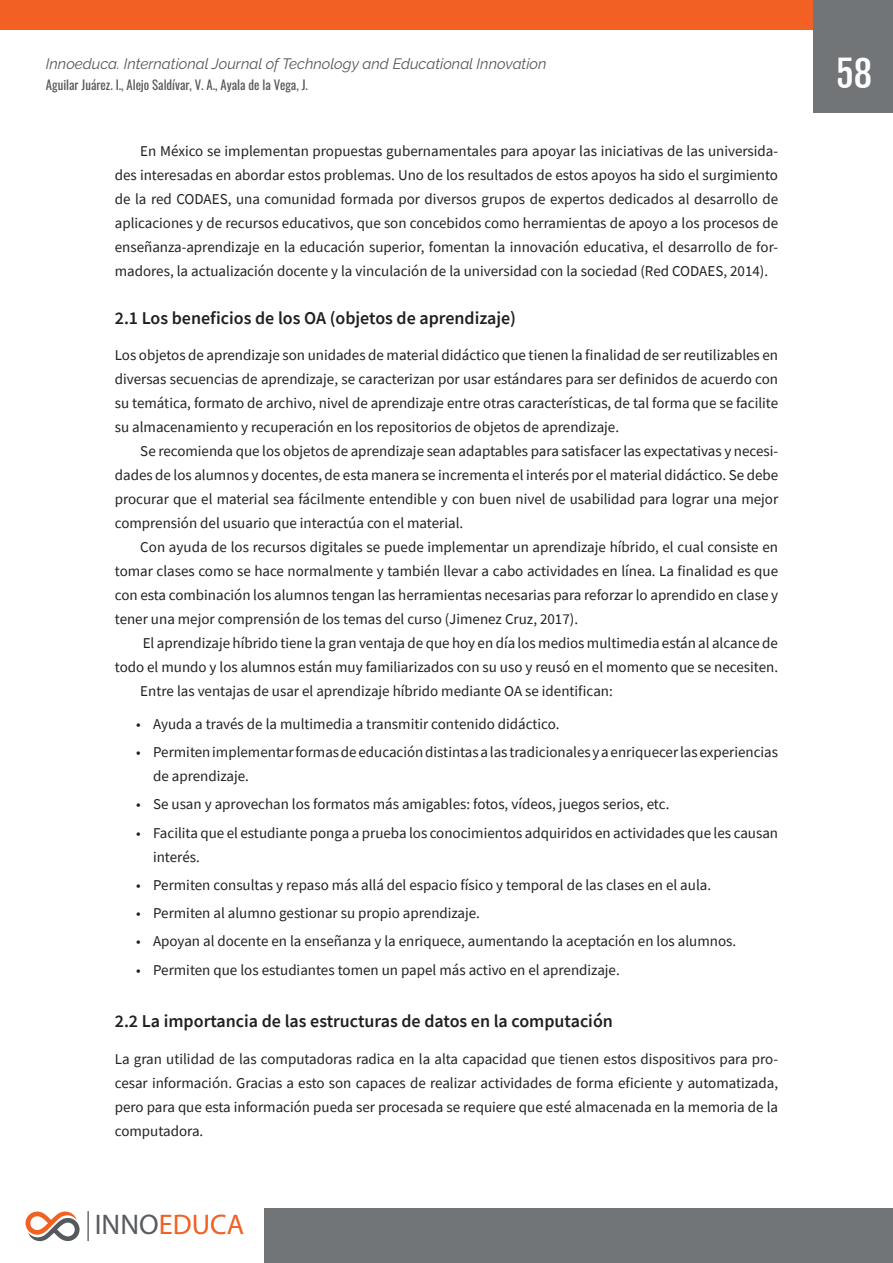
<style>
.page{position:relative;width:893px;height:1263px;background:#fff}
.page>*{position:absolute;margin:0;border:0;box-sizing:border-box;transform-origin:0 0}
.t1{font:36px "Fjalla One";color:#fff}
.t2{font:28.5px "Myriad Pro";color:#f26024}
.t3{font:600 18px "Source Sans Pro";color:#231f20}
.t4{font:15px/24px "Source Sans Pro";color:#231f20;text-align:justify}
.t5{font:italic 15px "Raleway";color:#57585a}
.t6{font:12.75px "Oswald";color:#57585a}
.s1{color:#585a5e}
</style>
<div class="page">
<div style="left:0;top:0;width:893px;height:30px;background:#f26024"></div>
<div style="left:814px;top:0;width:79px;height:112px;background:#727578"></div>
<div style="left:264px;top:1209px;width:629px;height:54px;background:#727578"></div>
<img style="left:87px;top:1211px;width:2px;height:30px">
<svg style="left:26px;top:1211px;width:54px;height:30px"></svg>
<p class="t5" style="left:46px;top:55px;width:502px">Innoeduca. International Journal of Technology and Educational Innovation</p>
<p class="t6" style="left:46px;top:74px;width:263px">Aguilar Juárez. I., Alejo Saldívar, V. A., Ayala de la Vega, J.</p>
<p class="t4" style="left:115px;top:139px;width:665px;text-indent:26px">En México se implementan propuestas gubernamentales para apoyar las iniciativas de las universida&shy;des interesadas en abordar estos problemas. Uno de los resultados de estos apoyos ha sido el surgimiento de la red CODAES, una comunidad formada por diversos grupos de expertos dedicados al desarrollo de aplicaciones y de recursos educativos, que son concebidos como herramientas de apoyo a los procesos de enseñanza-aprendizaje en la educación superior, fomentan la innovación educativa, el desarrollo de for&shy;madores, la actualización docente y la vinculación de la universidad con la sociedad (Red CODAES, 2014).</p>
<p class="t3" style="left:115px;top:306px;width:403px">2.1 Los beneficios de los OA (objetos de aprendizaje)</p>
<p class="t4" style="left:115px;top:343px;width:665px">Los objetos de aprendizaje son unidades de material didáctico que tienen la finalidad de ser reutilizables en diversas secuencias de aprendizaje, se caracterizan por usar estándares para ser definidos de acuerdo con su temática, formato de archivo, nivel de aprendizaje entre otras características, de tal forma que se facilite su almacenamiento y recuperación en los repositorios de objetos de aprendizaje.</p>
<p class="t4" style="left:115px;top:439px;width:665px;text-indent:26px">Se recomienda que los objetos de aprendizaje sean adaptables para satisfacer las expectativas y necesi&shy;dades de los alumnos y docentes, de esta manera se incrementa el interés por el material didáctico. Se debe procurar que el material sea fácilmente entendible y con buen nivel de usabilidad para lograr una mejor comprensión del usuario que interactúa con el material.</p>
<p class="t4" style="left:115px;top:535px;width:665px;text-indent:26px">Con ayuda de los recursos digitales se puede implementar un aprendizaje híbrido, el cual consiste en tomar clases como se hace normalmente y también llevar a cabo actividades en línea. La finalidad es que con esta combinación los alumnos tengan las herramientas necesarias para reforzar lo aprendido en clase y tener una mejor comprensión de los temas del curso (Jimenez Cruz, 2017).</p>
<p class="t4" style="left:143px;top:631px;width:637px">El aprendizaje híbrido tiene la gran ventaja de que hoy en día los medios multimedia están al alcance de</p>
<p class="t4" style="left:115px;top:655px;width:665px">todo el mundo y los alumnos están muy familiarizados con su uso y reusó en el momento que se necesiten.</p>
<p class="t4" style="left:140px;top:679px;width:474px">Entre las ventajas de usar el aprendizaje híbrido mediante OA se identifican:</p>
<p class="t4" style="left:136px;top:712px;width:425px">• Ayuda a través de la multimedia a transmitir contenido didáctico.</p>
<p class="t4" style="left:153px;top:740px;width:627px;text-indent:-17px">• Permiten implementar formas de educación distintas a las tradicionales y a enriquecer las experiencias de aprendizaje.</p>
<p class="t4" style="left:136px;top:792px;width:535px">• Se usan y aprovechan los formatos más amigables: fotos, vídeos, juegos serios, etc.</p>
<p class="t4" style="left:153px;top:821px;width:626px;text-indent:-17px">• Facilita que el estudiante ponga a prueba los conocimientos adquiridos en actividades que les causan interés.</p>
<p class="t4" style="left:136px;top:873px;width:576px">• Permiten consultas y repaso más allá del espacio físico y temporal de las clases en el aula.</p>
<p class="t4" style="left:136px;top:901px;width:345px">• Permiten al alumno gestionar su propio aprendizaje.</p>
<p class="t4" style="left:136px;top:929px;width:602px">• Apoyan al docente en la enseñanza y la enriquece, aumentando la aceptación en los alumnos.</p>
<p class="t4" style="left:136px;top:957px;width:485px">• Permiten que los estudiantes tomen un papel más activo en el aprendizaje.</p>
<p class="t3" style="left:115px;top:1009px;width:500px">2.2 La importancia de las estructuras de datos en la computación</p>
<p class="t4" style="left:115px;top:1046px;width:665px">La gran utilidad de las computadoras radica en la alta capacidad que tienen estos dispositivos para pro&shy;cesar información. Gracias a esto son capaces de realizar actividades de forma eficiente y automatizada, pero para que esta información pueda ser procesada se requiere que esté almacenada en la memoria de la computadora.</p>
<h2 class="t2" style="left:95px;top:1207px;width:151px"><span class="s1">INNO</span>EDUCA</h2>
<h1 class="t1" style="left:836px;top:52px;width:38px">58</h1>
</div>
